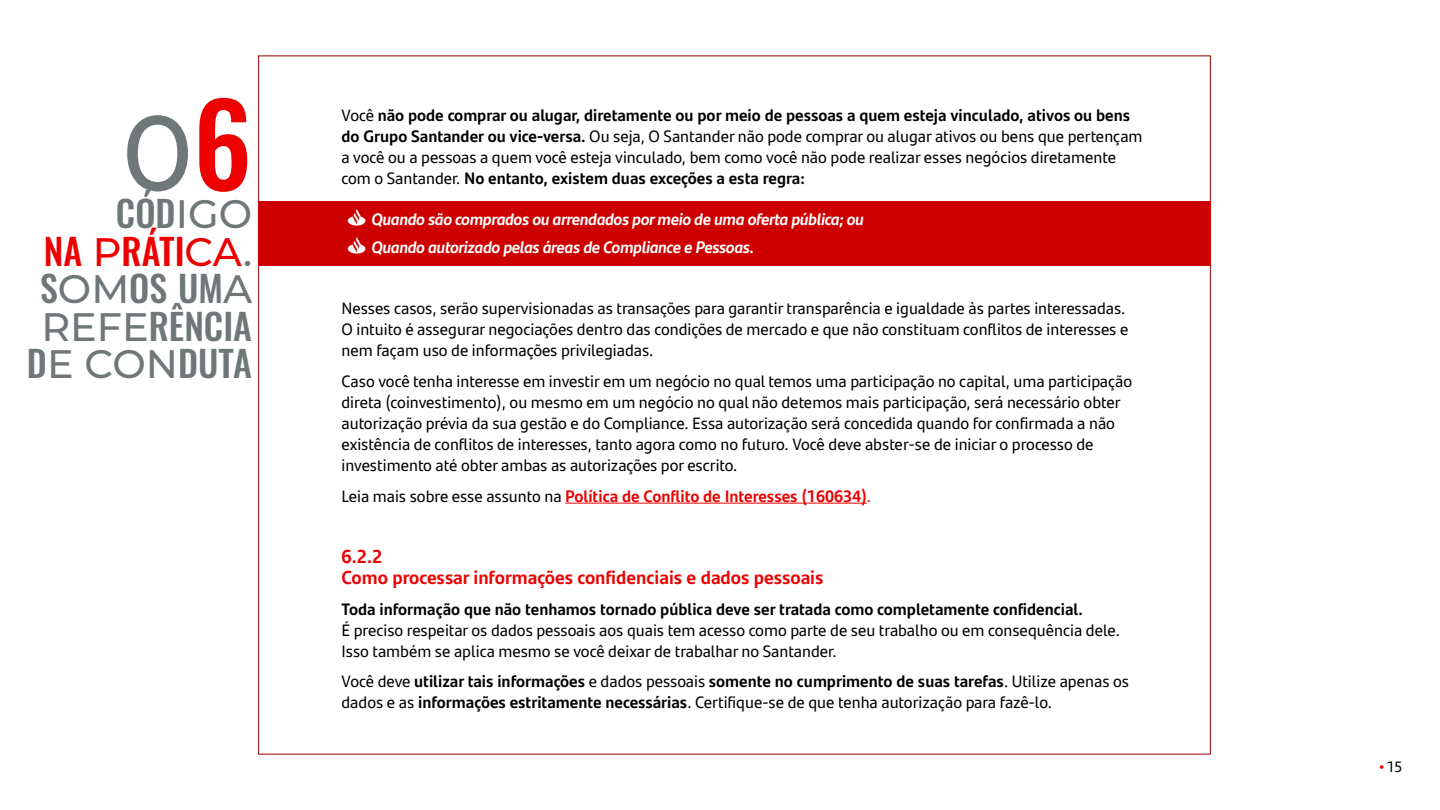
<style>
.page{position:relative;width:1440px;height:810px;background:#fff}
.page>*{position:absolute;margin:0;border:0;box-sizing:border-box;transform-origin:0 0}
.t1{font:500 106.5px "Montserrat";color:#6f7779}
.t2{font:500 36px/37.5px "Oswald";color:#6f7779;text-align:right}
.t3{font:700 18.75px/21px "Santander Text";color:#ec0000}
.t4{font:16.5px/21px "Santander Text";color:#000}
.t5{font:italic 700 16.5px/27.8px "Santander Text";letter-spacing:-.025em;color:#fff}
.t6{font:700 16.5px "Santander Text";color:#000}
.t7{font:700 16.5px "Santander Text";color:#ec0000}
.t8{font:15px "Santander Text";color:#000}
.s1{font-family:"Oswald";font-size:113.25px;color:#ec0000}
.s2{font-family:"Montserrat";font-size:39.75px}
.s3{color:#ec0000}
.s4{font-family:"Montserrat";font-size:39.75px;color:#ec0000}
.s5{font-weight:700}
.s6{font-weight:400;color:#000}
.s7{font-weight:400}
.s8{font-weight:700;color:#ec0000}
</style>
<div class="page">
<div style="left:258px;top:201px;width:953px;height:65px;background:#c00"></div>
<hr style="left:565px;top:503px;width:302px;height:1px;background:#ec0000">
<h1 class="t1" style="left:122px;top:78px;width:132px">0<span class="s1">6</span></h1>
<h2 class="t2" style="left:27px;top:197px;width:227px">CÓD<span class="s2">IGO<br></span><span class="s3">NA</span> <span class="s4">P</span><span class="s3">RÁTI</span><span class="s4">CA</span><span class="s2">.<br></span>S<span class="s2">OM</span>OS UM<span class="s2">A<br>REFE</span>RÊNCIA<br>D<span class="s2">E CON</span>DUTA</h2>
<p class="t4" style="left:342px;top:104px;width:803px">Você <span class="s5">não pode comprar ou alugar, diretamente ou por meio de pessoas a quem esteja vinculado, ativos ou bens do Grupo Santander ou vice-versa.</span> Ou seja, O Santander não pode comprar ou alugar ativos ou bens que pertençam a você ou a pessoas a quem você esteja vinculado, bem como você não pode realizar esses negócios diretamente com o Santander. <span class="s5">No entanto, existem duas exceções a esta regra:</span></p>
<p class="t5" style="left:347px;top:204px;width:519px">!L Quando são comprados ou arrendados por meio de uma oferta pública; ou !L Quando autorizado pelas áreas de Compliance e Pessoas.</p>
<p class="t4" style="left:342px;top:297px;width:788px">Nesses casos, serão supervisionadas as transações para garantir transparência e igualdade às partes interessadas.<br>O intuito é assegurar negociações dentro das condições de mercado e que não constituam conflitos de interesses e nem façam uso de informações privilegiadas.</p>
<p class="t4" style="left:342px;top:370px;width:792px">Caso você tenha interesse em investir em um negócio no qual temos uma participação no capital, uma participação direta (coinvestimento), ou mesmo em um negócio no qual não detemos mais participação, será necessário obter autorização prévia da sua gestão e do Compliance. Essa autorização será concedida quando for confirmada a não existência de conflitos de interesses, tanto agora como no futuro. Você deve abster-se de iniciar o processo de investimento até obter ambas as autorizações por escrito.</p>
<p class="t7" style="left:342px;top:483px;width:531px"><span class="s6">Leia mais sobre esse assunto na</span> Política de Conflito de Interesses (160634)<span class="s7">.</span></p>
<p class="t3" style="left:342px;top:545px;width:484px">6.2.2<br>Como processar informações confidenciais e dados pessoais</p>
<p class="t6" style="left:342px;top:596px;width:743px">Toda informação que não tenhamos tornado pública deve ser tratada como completamente confidencial.</p>
<p class="t4" style="left:342px;top:619px;width:780px">É preciso respeitar os dados pessoais aos quais tem acesso como parte de seu trabalho ou em consequência dele.<br>Isso também se aplica mesmo se você deixar de trabalhar no Santander.</p>
<p class="t4" style="left:342px;top:670px;width:789px">Você deve <span class="s5">utilizar tais informações</span> e dados pessoais <span class="s5">somente no cumprimento de suas tarefas</span>. Utilize apenas os dados e as <span class="s5">informações estritamente necessárias</span>. Certifique-se de que tenha autorização para fazê-lo.</p>
<p class="t8" style="left:1378px;top:756px;width:26px"><span class="s8">•</span> 15</p>
</div>
